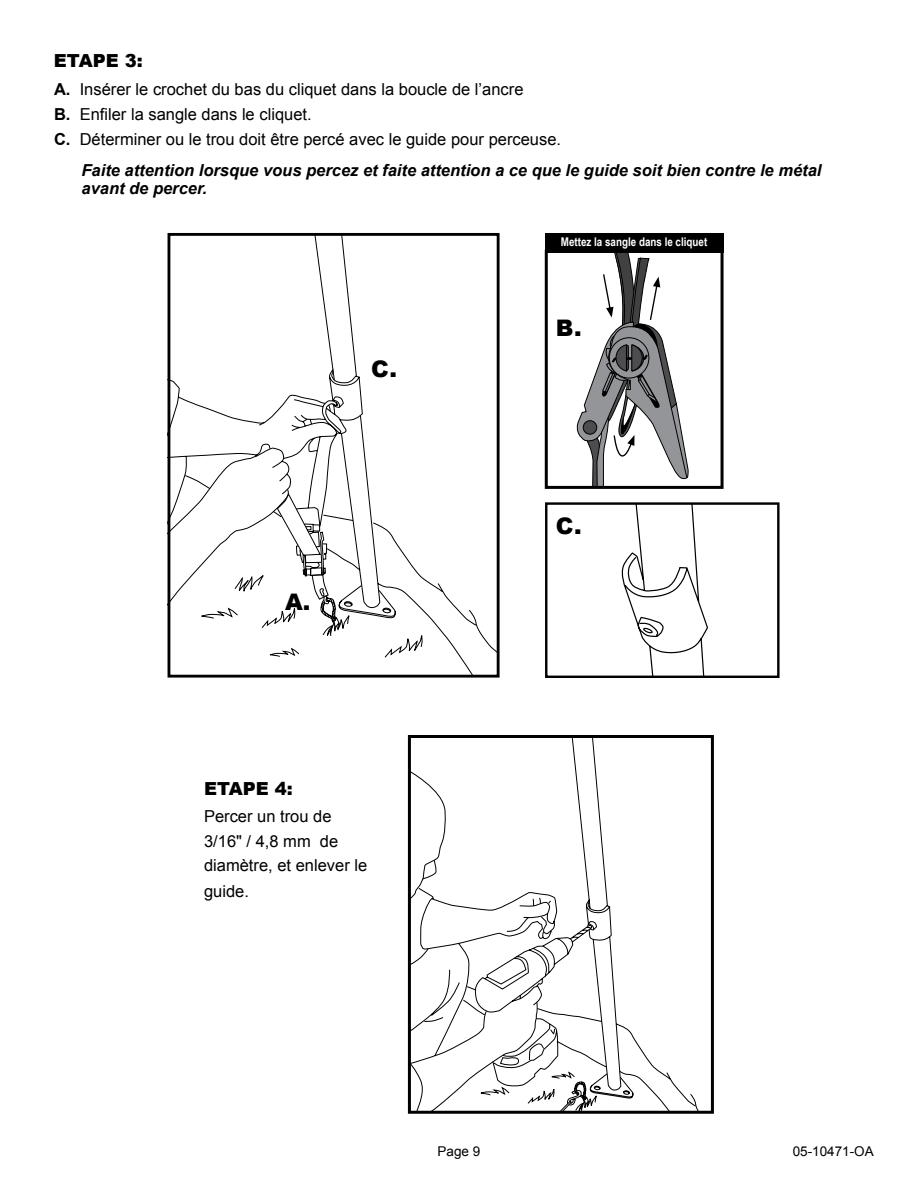
<style>
.page{position:relative;width:918px;height:1188px;background:#fff}
.page>*{position:absolute;margin:0;border:0;box-sizing:border-box;transform-origin:0 0}
.t1{font:900 22.8px "Arial";color:#000}
.t2{font:900 18px "Arial";letter-spacing:-.035em;color:#000}
.t3{font:16.5px/25px "Arial";color:#000}
.t4{font:italic 700 16.5px/18.8px "Arial";color:#000}
.t5{font:13.5px "Arial";color:#000}
.t6{font:700 12px "Arial Narrow";color:#fff}
.s1{font-weight:700}
</style>
<div class="page">
<svg style="left:572px;top:739px;width:45px;height:278px"></svg>
<svg style="left:538px;top:859px;width:69px;height:158px"></svg>
<svg style="left:412px;top:772px;width:126px;height:338px"></svg>
<div style="left:408px;top:735px;width:306px;height:379px;border:3px solid #000"></div>
<svg style="left:424px;top:1017px;width:288px;height:96px"></svg>
<svg style="left:621px;top:505px;width:87px;height:170px"></svg>
<div style="left:545px;top:502px;width:235px;height:176px;border:2px solid #000"></div>
<svg style="left:423px;top:578px;width:73px;height:96px"></svg>
<svg style="left:167px;top:234px;width:190px;height:374px"></svg>
<div style="left:168px;top:233px;width:332px;height:445px;border:3px solid #000"></div>
<svg style="left:201px;top:370px;width:222px;height:288px"></svg>
<svg style="left:576px;top:254px;width:113px;height:231px"></svg>
<div style="left:545px;top:250px;width:179px;height:239px;border:3px solid #000"></div>
<div style="left:545px;top:233px;width:178px;height:19px;background:#000"></div>
<p class="t2" style="left:54px;top:50px;width:90px">ETAPE 3:</p>
<p class="t3" style="left:54px;top:77px;width:509px"><span class="s1">A.</span> Insérer le crochet du bas du cliquet dans la boucle de l’ancre<br><span class="s1">B.</span> Enfiler la sangle dans le cliquet.<br><span class="s1">C.</span> Déterminer ou le trou doit être percé avec le guide pour perceuse.</p>
<p class="t4" style="left:82px;top:161px;width:741px">Faite attention lorsque vous percez et faite attention a ce que le guide soit bien contre le métal avant de percer.</p>
<p class="t6" style="left:561px;top:232px;width:148px">Mettez la sangle dans le cliquet</p>
<h1 class="t1" style="left:371px;top:356px;width:27px">C.</h1>
<h1 class="t1" style="left:285px;top:589px;width:27px">A.</h1>
<p class="t2" style="left:204px;top:778px;width:90px">ETAPE 4:</p>
<p class="t3" style="left:204px;top:804px;width:165px">Percer un trou de<br>3/16" / 4,8 mm de diamètre, et enlever le guide.</p>
<h1 class="t1" style="left:556px;top:315px;width:27px">B.</h1>
<h1 class="t1" style="left:556px;top:513px;width:27px">C.</h1>
<p class="t5" style="left:438px;top:1142px;width:44px">Page 9</p>
<p class="t5" style="left:793px;top:1142px;width:83px">05-10471-OA</p>
</div>
